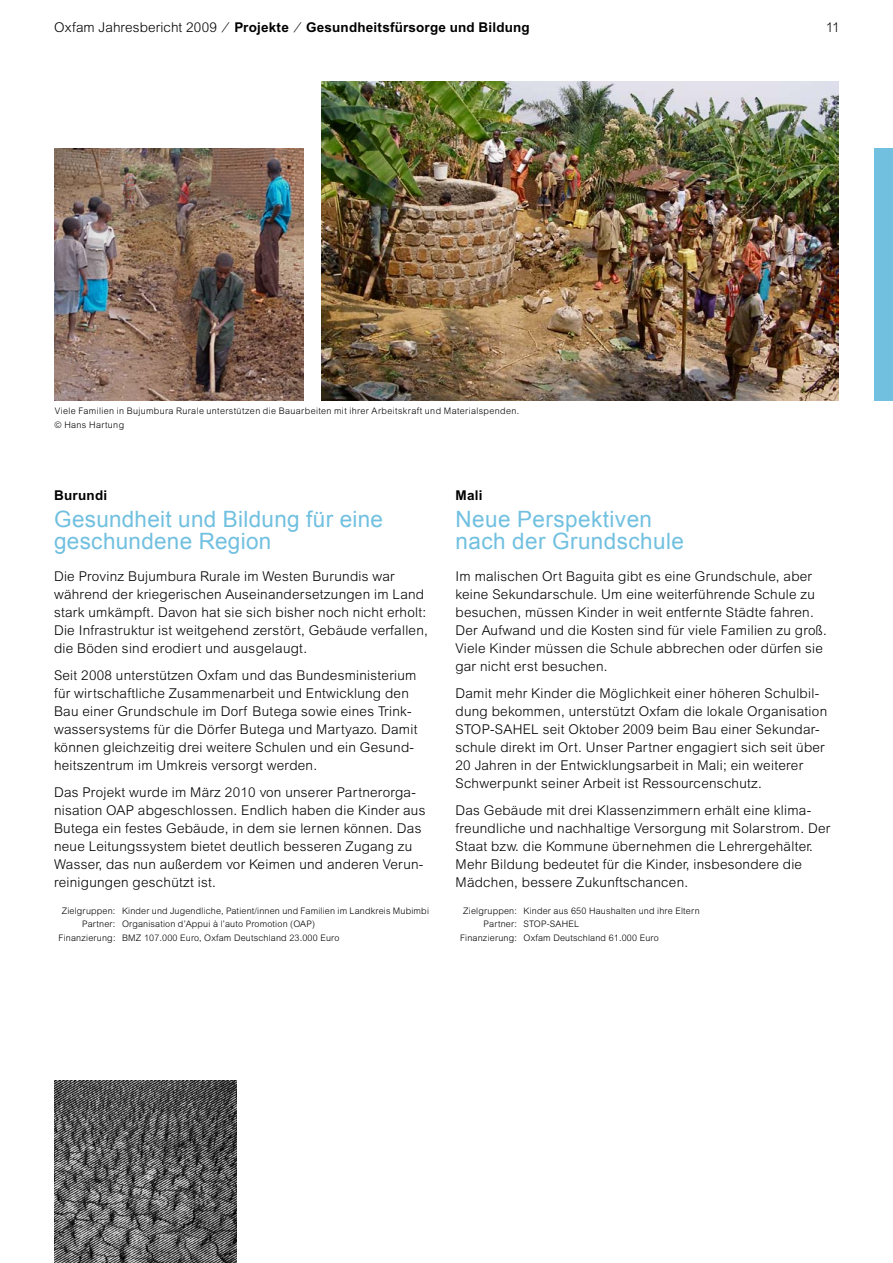
<style>
.page{position:relative;width:893px;height:1263px;background:#fff}
.page>*{position:absolute;margin:0;border:0;box-sizing:border-box;transform-origin:0 0}
.t1{font:22.5px/22.5px "Arial";letter-spacing:.015em;color:#71c0e0}
.t2{font:300 13.5px/18px "Arial";letter-spacing:.02em;color:#000}
.t3{font:700 13.5px "Arial CE";letter-spacing:.015em;color:#000}
.t4{font:300 9px "Arial";letter-spacing:.02em;color:#000}
.t5{font:300 9px/13.5px "Arial";letter-spacing:.04em;color:#000}
.s1{font-family:"Arial";font-weight:300}
</style>
<div class="page">
<img style="left:322px;top:81px;width:517px;height:319px">
<img style="left:54px;top:149px;width:250px;height:251px">
<img style="left:54px;top:1080px;width:183px;height:183px">
<div style="left:875px;top:149px;width:18px;height:251px;background:#71c0e0"></div>
<p class="t3" style="left:54px;top:19px;width:477px"><span class="s1">Oxfam Jahresbericht 2009 ⁄</span> Projekte <span class="s1">⁄</span> Gesundheitsfürsorge und Bildung</p>
<p class="t2" style="left:826px;top:18px;width:15px">11</p>
<p class="t5" style="left:55px;top:404px;width:466px">Viele Familien in Bujumbura Rurale unterstützen die Bauarbeiten mit ihrer Arbeitskraft und Materialspenden. © Hans Hartung</p>
<p class="t3" style="left:54px;top:487px;width:55px">Burundi</p>
<h1 class="t1" style="left:54px;top:508px;width:331px">Gesundheit und Bildung für eine geschundene Region</h1>
<p class="t2" style="left:54px;top:567px;width:375px">Die Provinz Bujumbura Rurale im Westen Burundis war während der kriegerischen Auseinandersetzungen im Land stark umkämpft. Davon hat sie sich bisher noch nicht erholt:<br>Die Infrastruktur ist weitgehend zerstört, Gebäude verfallen, die Böden sind erodiert und ausgelaugt.</p>
<p class="t2" style="left:54px;top:666px;width:365px">Seit 2008 unterstützen Oxfam und das Bundesministerium für wirtschaftliche Zusammenarbeit und Entwicklung den Bau einer Grundschule im Dorf Butega sowie eines Trink&shy;wassersystems für die Dörfer Butega und Martyazo. Damit können gleichzeitig drei weitere Schulen und ein Gesund&shy;heitszentrum im Umkreis versorgt werden.</p>
<p class="t2" style="left:54px;top:783px;width:373px">Das Projekt wurde im März 2010 von unserer Partnerorga&shy;nisation OAP abgeschlossen. Endlich haben die Kinder aus Butega ein festes Gebäude, in dem sie lernen können. Das neue Leitungssystem bietet deutlich besseren Zugang zu Wasser, das nun außerdem vor Keimen und anderen Verun&shy;reinigungen geschützt ist.</p>
<p class="t4" style="left:62px;top:905px;width:369px">Zielgruppen: Kinder und Jugendliche, Patient/innen und Familien im Landkreis Mubimbi</p>
<p class="t4" style="left:82px;top:919px;width:234px">Partner: Organisation d’Appui à l’auto Promotion (OAP)</p>
<p class="t4" style="left:59px;top:932px;width:282px">Finanzierung: BMZ 107.000 Euro, Oxfam Deutschland 23.000 Euro</p>
<p class="t3" style="left:455px;top:487px;width:29px">Mali</p>
<h1 class="t1" style="left:455px;top:508px;width:230px">Neue Perspektiven nach der Grundschule</h1>
<p class="t2" style="left:455px;top:567px;width:373px">Im malischen Ort Baguita gibt es eine Grundschule, aber keine Sekundarschule. Um eine weiterführende Schule zu besuchen, müssen Kinder in weit entfernte Städte fahren.<br>Der Aufwand und die Kosten sind für viele Familien zu groß.<br>Viele Kinder müssen die Schule abbrechen oder dürfen sie gar nicht erst besuchen.</p>
<p class="t2" style="left:455px;top:684px;width:373px">Damit mehr Kinder die Möglichkeit einer höheren Schulbil&shy;dung bekommen, unterstützt Oxfam die lokale Organisation STOP-SAHEL seit Oktober 2009 beim Bau einer Sekundar&shy;schule direkt im Ort. Unser Partner engagiert sich seit über 20 Jahren in der Entwicklungsarbeit in Mali; ein weiterer Schwerpunkt seiner Arbeit ist Ressourcenschutz.</p>
<p class="t2" style="left:455px;top:801px;width:376px">Das Gebäude mit drei Klassenzimmern erhält eine klima&shy;freundliche und nachhaltige Versorgung mit Solarstrom. Der Staat bzw. die Kommune übernehmen die Lehrergehälter.<br>Mehr Bildung bedeutet für die Kinder, insbesondere die Mädchen, bessere Zukunftschancen.</p>
<p class="t4" style="left:463px;top:905px;width:238px">Zielgruppen: Kinder aus 650 Haushalten und ihre Eltern</p>
<p class="t4" style="left:484px;top:919px;width:97px">Partner: STOP-SAHEL</p>
<p class="t4" style="left:460px;top:932px;width:200px">Finanzierung: Oxfam Deutschland 61.000 Euro</p>
</div>
